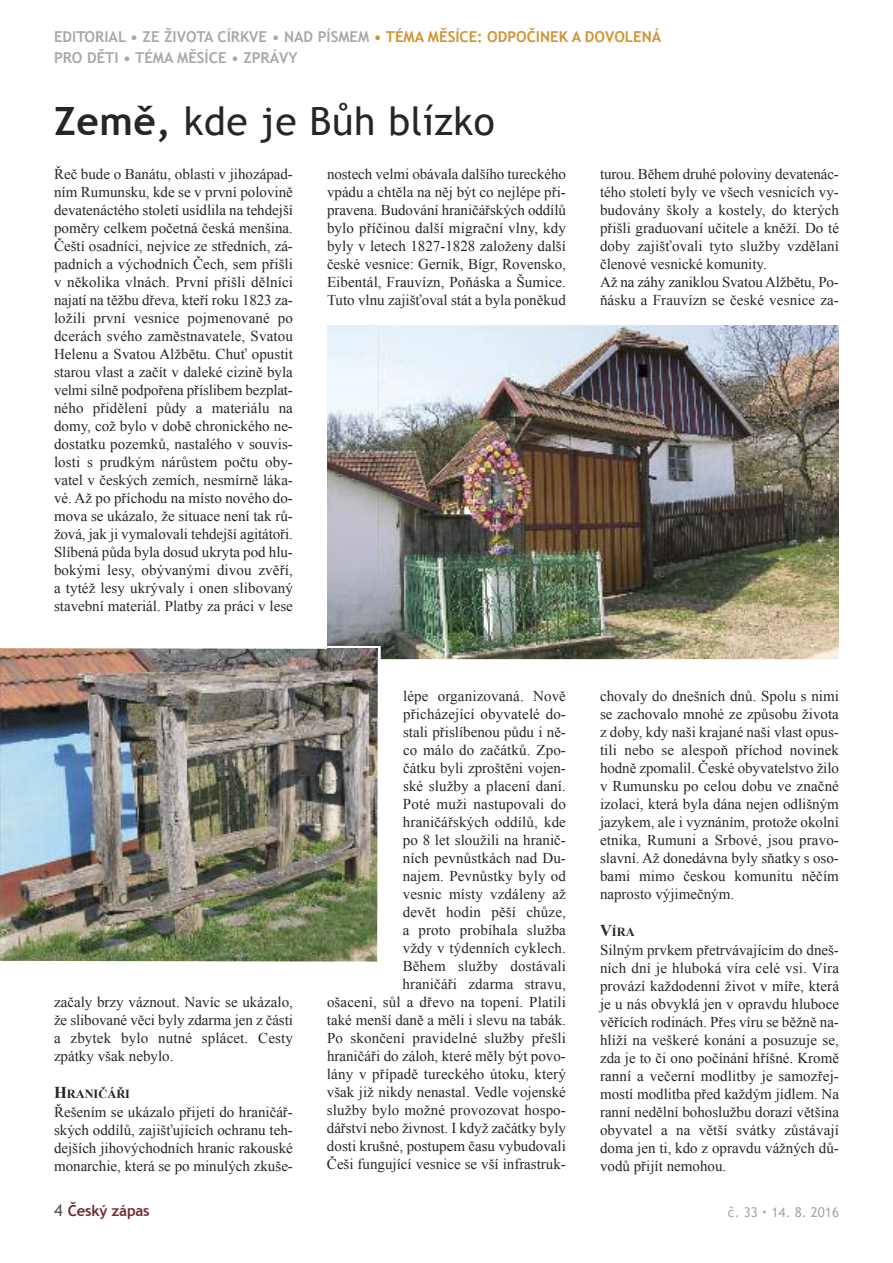
<style>
.page{position:relative;width:893px;height:1263px;background:#fff}
.page>*{position:absolute;margin:0;border:0;box-sizing:border-box;transform-origin:0 0}
.t1{font:39px "Trebuchet MS";letter-spacing:.015em;color:#272627}
.t2{font:15px/18px "Times New Roman";letter-spacing:.005em;color:#272627;text-align:justify}
.t3{font:700 15px/21px "Trebuchet MS";color:#a9a8a9}
.t4{font:700 15px "Trebuchet MS";letter-spacing:-.015em;color:#752c38}
.t5{font:13.5px "Trebuchet MS";color:#a9a8a9}
.t6{font:700 12.3px "Times New Roman";color:#272627}
.s1{color:#d39232}
.s2{font-weight:700}
.s3{font-size:16.5px}
.s4{font-weight:400;font-size:16.5px;color:#525152}
.s5{font-size:10.5px}
</style>
<div class="page">
<img style="left:327px;top:325px;width:512px;height:334px">
<svg style="left:94px;top:644px;width:288px;height:318px"></svg>
<img style="left:0;top:648px;width:378px;height:313px">
<p class="t3" style="left:54px;top:27px;width:607px">EDITORIAL • ZE ŽIVOTA CÍRKVE • NAD PÍSMEM <span class="s1">• TÉMA MĚSÍCE: ODPOČINEK A DOVOLENÁ<br></span>PRO DĚTI • TÉMA MĚSÍCE • ZPRÁVY</p>
<h1 class="t1" style="left:54px;top:98px;width:442px"><span class="s2">ZEMĚ,</span> kde je Bůh blízko</h1>
<p class="t2" style="left:54px;top:165px;width:240px">Řeč bude o Banátu, oblasti v jihozápad&shy;ním Rumunsku, kde se v první polovině devatenáctého století usídlila na tehdejší poměry celkem početná česká menšina.<br>Čeští osadníci, nejvíce ze středních, zá&shy;padních a východních Čech, sem přišli v několika vlnách. První přišli dělníci najatí na těžbu dřeva, kteří roku 1823 za&shy;ložili první vesnice pojmenované po dcerách svého zaměstnavatele, Svatou Helenu a Svatou Alžbětu. Chuť opustit starou vlast a začít v daleké cizině byla velmi silně podpořena příslibem bezplat&shy;ného přidělení půdy a materiálu na domy, což bylo v době chronického ne&shy;dostatku pozemků, nastalého v souvis&shy;losti s prudkým nárůstem počtu oby&shy;vatel v českých zemích, nesmírně láka&shy;vé. Až po příchodu na místo nového do&shy;mova se ukázalo, že situace není tak rů&shy;žová, jak ji vymalovali tehdejší agitátoři.<br>Slíbená půda byla dosud ukryta pod hlu&shy;bokými lesy, obývanými divou zvěří, a tytéž lesy ukrývaly i onen slibovaný stavební materiál. Platby za práci v lese</p>
<p class="t2" style="left:54px;top:993px;width:240px">začaly brzy váznout. Navíc se ukázalo, že slibované věci byly zdarma jen z části a zbytek bylo nutné splácet. Cesty zpátky však nebylo.</p>
<p class="t6" style="left:54px;top:1087px;width:78px"><span class="s3">H</span>RANIČÁŘI</p>
<p class="t2" style="left:54px;top:1103px;width:240px">Řešením se ukázalo přijetí do hraničář&shy;ských oddílů, zajišťujících ochranu teh&shy;dejších jihovýchodních hranic rakouské monarchie, která se po minulých zkuše-</p>
<p class="t2" style="left:327px;top:165px;width:240px">nostech velmi obávala dalšího tureckého vpádu a chtěla na něj být co nejlépe při&shy;pravena. Budování hraničářských oddílů bylo příčinou další migrační vlny, kdy byly v letech 1827-1828 založeny další české vesnice: Gerník, Bígr, Rovensko, Eibentál, Frauvízn, Poňáska a Šumice.<br>Tuto vlnu zajišťoval stát a byla poněkud</p>
<p class="t2" style="left:327px;top:687px;width:240px;text-align:right">lépe organizovaná. Nově<br>přicházející obyvatelé do-<br>stali přislíbenou půdu i ně-<br>co málo do začátků. Zpo-<br>čátku byli zproštěni vojen-<br>ské služby a placení daní.<br>Poté muži nastupovali do hraničářských oddílů, kde<br>po 8 let sloužili na hranič-<br>ních pevnůstkách nad Du-<br>najem. Pevnůstky byly od<br>vesnic místy vzdáleny až<br>devět hodin pěší chůze,<br>a proto probíhala služba<br>vždy v týdenních cyklech.<br>Během služby dostávali<br>hraničáři zdarma stravu,<br>ošacení, sůl a dřevo na topení. Platili také menší daně a měli i slevu na tabák.<br>Po skončení pravidelné služby přešli hraničáři do záloh, které měly být povo&shy;lány v případě tureckého útoku, který však již nikdy nenastal. Vedle vojenské služby bylo možné provozovat hospo&shy;dářství nebo živnost. I když začátky byly dosti krušné, postupem času vybudovali<br>Češi fungující vesnice se vší infrastruk-</p>
<p class="t2" style="left:600px;top:165px;width:240px;text-align:left">turou. Během druhé poloviny devatenác&shy;tého století byly ve všech vesnicích vy&shy;budovány školy a kostely, do kterých přišli graduovaní učitele a kněží. Do té doby zajišťovali tyto služby vzdělaní členové vesnické komunity.<br>Až na záhy zaniklou Svatou Alžbětu, Po&shy;ňásku a Frauvízn se české vesnice za-</p>
<p class="t2" style="left:600px;top:687px;width:240px">chovaly do dnešních dnů. Spolu s nimi se zachovalo mnohé ze způsobu života z doby, kdy naši krajané naši vlast opus&shy;tili nebo se alespoň příchod novinek hodně zpomalil. České obyvatelstvo žilo v Rumunsku po celou dobu ve značné izolaci, která byla dána nejen odlišným jazykem, ale i vyznáním, protože okolní etnika, Rumuni a Srbové, jsou pravo&shy;slavní. Až donedávna byly sňatky s oso&shy;bami mimo českou komunitu něčím naprosto výjimečným.</p>
<p class="t6" style="left:600px;top:925px;width:36px"><span class="s3">V</span>ÍRA</p>
<p class="t2" style="left:600px;top:941px;width:240px">Silným prvkem přetrvávajícím do dneš&shy;ních dní je hluboká víra celé vsi. Víra provází každodenní život v míře, která je u nás obvyklá jen v opravdu hluboce věřících rodinách. Přes víru se běžně na&shy;hlíží na veškeré konání a posuzuje se, zda je to či ono počínání hříšné. Kromě ranní a večerní modlitby je samozřej&shy;mostí modlitba před každým jídlem. Na ranní nedělní bohoslužbu dorazí většina obyvatel a na větší svátky zůstávají doma jen ti, kdo z opravdu vážných dů&shy;vodů přijít nemohou.</p>
<p class="t4" style="left:54px;top:1202px;width:97px"><span class="s4">4</span> ČESKÝ ZÁPAS</p>
<p class="t5" style="left:728px;top:1204px;width:113px">č. 33 <span class="s5">•</span> 14. 8. 2016</p>
</div>
